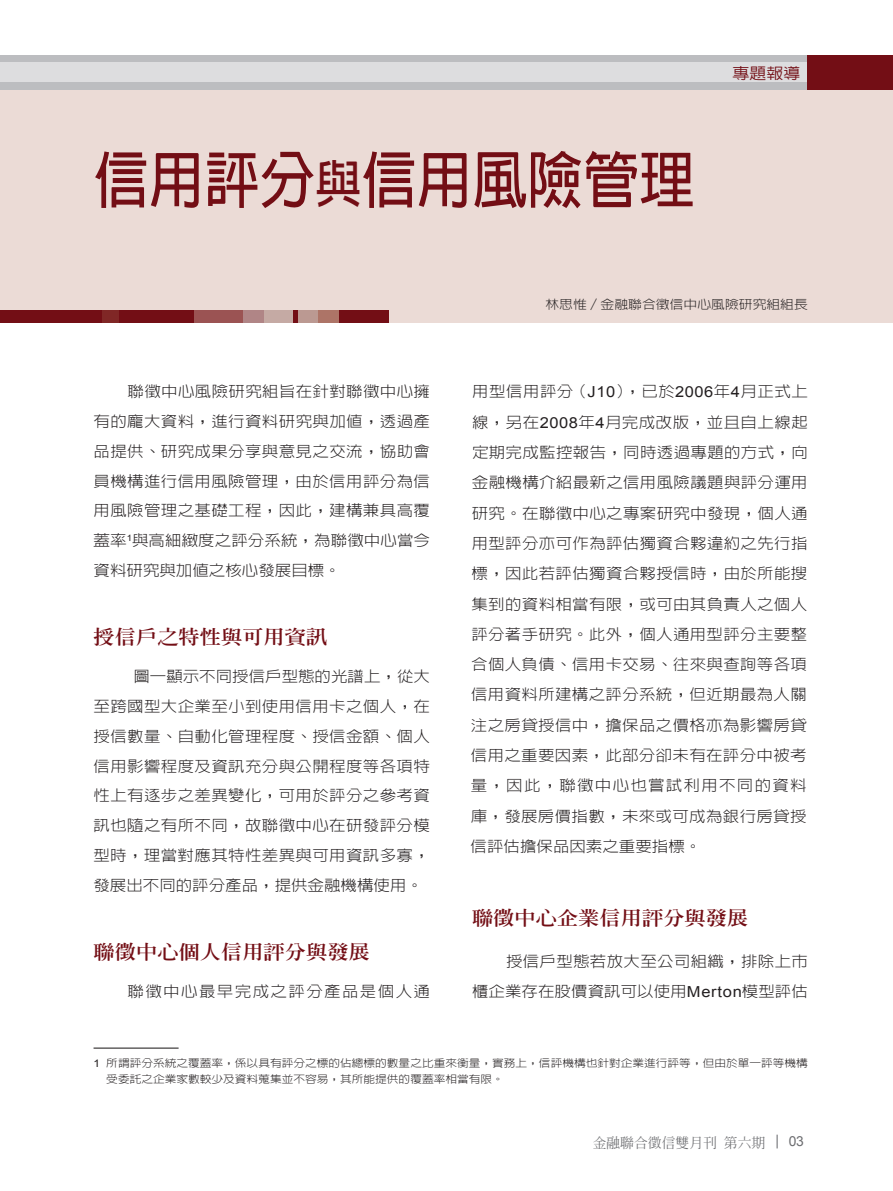
<style>
.page{position:relative;width:893px;height:1191px;background:#fff}
.page>*{position:absolute;margin:0;border:0;box-sizing:border-box;transform-origin:0 0}
.t1{font:700 61.65px "AR Hei B5";color:#730e15;scale:.9 1}
.t2{font:800 19.2px "AR Ming B5";color:#730e15;scale:1.11 1}
.t3{font:500 15.3px "AR Hei B5";color:#730e15;scale:1.11 1}
.t4{font:300 15.15px/30.3px "AR Hei B5";letter-spacing:.02em;color:#231f20;text-align:justify;scale:1.09 1}
.t5{font:300 15.15px "AR Hei B5";letter-spacing:.085em;color:#231f20;scale:1.09 1}
.t6{font:500 13.8px "AR Ming B5";color:#6c6d70}
.t7{font:13.8px "Arial";color:#6c6d70}
.t8{font:300 12.45px "AR Hei B5";color:#231f20;scale:1.11 1}
.t9{font:300 10.5px/16.5px "AR Hei B5";color:#231f20;scale:1.11 1}
.s1{font-size:51px}
.s2{font-family:"Arial";font-weight:400}
</style>
<div class="page">
<div style="left:0;top:89px;width:893px;height:234px;background:#ebdbd6"></div>
<div style="left:0;top:310px;width:388px;height:13px;background:#730e15"></div>
<div style="left:264px;top:310px;width:75px;height:13px;background:#ad7467"></div>
<div style="left:194px;top:310px;width:102px;height:13px;background:#9b5353"></div>
<svg style="left:243px;top:310px;width:75px;height:13px"></svg>
<hr style="left:294px;top:310px;width:4px;height:13px;background:#730e15">
<div style="left:102px;top:310px;width:17px;height:13px;background:#802726"></div>
<hr style="left:94px;top:1047px;width:85px;height:1px;background:#231f20">
<svg style="left:777px;top:1134px;width:1px;height:14px"></svg>
<div style="left:0;top:55px;width:825px;height:34px;background:#bcbdc0"></div>
<div style="left:0;top:63px;width:808px;height:19px;background:#dddddf"></div>
<div style="left:808px;top:55px;width:85px;height:34px;background:#730e15"></div>
<h1 class="t1" style="left:94px;top:149px;width:669px">信用評分<span class="s1">與</span>信用風險管理</h1>
<p class="t3" style="left:732px;top:65px;width:63px">專題報導</p>
<p class="t4" style="left:94px;top:377px;width:310px;line-height:29.7px;text-indent:34px">聯徵中心風險研究組旨在針對聯徵中心擁有的龐大資料，進行資料研究與加值，透過產品提供、研究成果分享與意見之交流，協助會員機構進行信用風險管理，由於信用評分為信用風險管理之基礎工程，因此，建構兼具高覆蓋率<sup>1</sup>與高細緻度之評分系統，為聯徵中心當今資料研究與加值之核心發展目標。</p>
<p class="t2" style="left:94px;top:627px;width:212px">授信戶之特性與可用資訊</p>
<p class="t4" style="left:93px;top:661px;width:310px;line-height:29.7px;text-indent:40px">圖一顯示不同授信戶型態的光譜上，從大至跨國型大企業至小到使用信用卡之個人，在授信數量、自動化管理程度、授信金額、個人信用影響程度及資訊充分與公開程度等各項特性上有逐步之差異變化，可用於評分之參考資訊也隨之有所不同，故聯徵中心在研發評分模型時，理當對應其特性差異與可用資訊多寡，發展出不同的評分產品，提供金融機構使用。</p>
<p class="t2" style="left:94px;top:942px;width:250px">聯徵中心個人信用評分與發展</p>
<p class="t5" style="left:128px;top:983px;width:279px">聯徵中心最早完成之評分產品是個人通</p>
<p class="t8" style="left:545px;top:298px;width:238px">林思惟／金融聯合徵信中心風險研究組組長</p>
<p class="t4" style="left:471px;top:376px;width:311px">用型信用評分（<span class="s2">J10</span>），已於<span class="s2">2006</span>年<span class="s2">4</span>月正式上線，另在<span class="s2">2008</span>年<span class="s2">4</span>月完成改版，並且自上線起定期完成監控報告，同時透過專題的方式，向金融機構介紹最新之信用風險議題與評分運用研究。在聯徵中心之專案研究中發現，個人通用型評分亦可作為評估獨資合夥違約之先行指標，因此若評估獨資合夥授信時，由於所能搜集到的資料相當有限，或可由其負責人之個人評分著手研究。此外，個人通用型評分主要整合個人負債、信用卡交易、往來與查詢等各項信用資料所建構之評分系統，但近期最為人關注之房貸授信中，擔保品之價格亦為影響房貸信用之重要因素，此部分卻未有在評分中被考量，因此，聯徵中心也嘗試利用不同的資料庫，發展房價指數，未來或可成為銀行房貸授信評估擔保品因素之重要指標。</p>
<p class="t2" style="left:472px;top:908px;width:250px">聯徵中心企業信用評分與發展</p>
<p class="t4" style="left:472px;top:946px;width:310px;line-height:29.7px;text-align:right">授信戶型態若放大至公司組織，排除上市<br>櫃企業存在股價資訊可以使用<span class="s2">Merton</span>模型評估</p>
<p class="t9" style="left:106px;top:1054px;width:634px;text-indent:-13px"><span class="s2">1</span> 所謂評分系統之覆蓋率，係以具有評分之標的佔總標的數量之比重來衡量，實務上，信評機構也針對企業進行評等，但由於單一評等機構受委託之企業家數較少及資料蒐集並不容易，其所能提供的覆蓋率相當有限。</p>
<p class="t6" style="left:593px;top:1135px;width:174px">金融聯合徵信雙月刊第六期</p>
<p class="t7" style="left:789px;top:1132px;width:17px">03</p>
</div>
